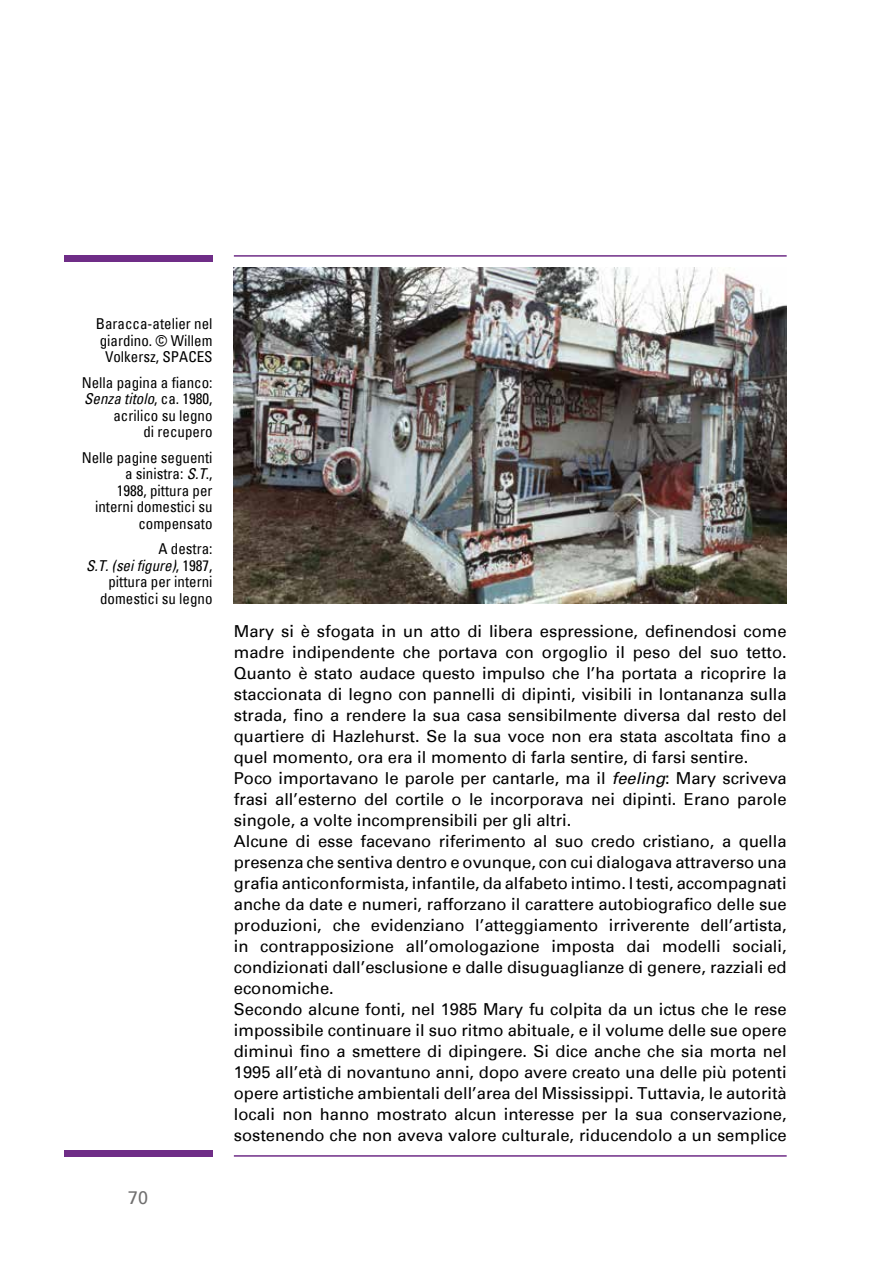
<style>
.page{position:relative;width:893px;height:1263px;background:#fff}
.page>*{position:absolute;margin:0;border:0;box-sizing:border-box;transform-origin:0 0}
.t1{font:18px "Univers";color:#706f6f}
.t2{font:16.5px/21px "Univers";color:#000}
.t3{font:condensed 15px/16.5px "Univers";color:#000;text-align:right}
.s1{font-style:italic}
</style>
<div class="page">
<hr style="left:234px;top:1155px;width:553px;height:2px;background:#6f2d87">
<div style="left:64px;top:1150px;width:149px;height:7px;background:#6f2d87"></div>
<hr style="left:234px;top:255px;width:553px;height:2px;background:#6f2d87">
<div style="left:64px;top:255px;width:149px;height:7px;background:#6f2d87"></div>
<img style="left:234px;top:268px;width:553px;height:335px">
<p class="t3" style="left:96px;top:315px;width:118px">Baracca-atelier nel giardino. © Willem<br>Volkersz, SPACES</p>
<p class="t3" style="left:82px;top:374px;width:132px">Nella pagina a fianco:<br><span class="s1">Senza titolo</span>, ca. 1980, acrilico su legno<br>di recupero</p>
<p class="t3" style="left:82px;top:449px;width:132px">Nelle pagine seguenti a sinistra: <span class="s1">S.T</span>.,<br>1988, pittura per interni domestici su compensato</p>
<p class="t3" style="left:86px;top:540px;width:128px">A destra:<br><span class="s1">S.T. (sei figure)</span>, 1987, pittura per interni domestici su legno</p>
<p class="t1" style="left:128px;top:1187px;width:22px">70</p>
<p class="t2" style="left:234px;top:620px;width:554px">Mary si è sfogata in un atto di libera espressione, definendosi come madre indipendente che portava con orgoglio il peso del suo tetto.<br>Quanto è stato audace questo impulso che l’ha portata a ricoprire la staccionata di legno con pannelli di dipinti, visibili in lontananza sulla strada, fino a rendere la sua casa sensibilmente diversa dal resto del quartiere di Hazlehurst. Se la sua voce non era stata ascoltata fino a quel momento, ora era il momento di farla sentire, di farsi sentire.<br>Poco importavano le parole per cantarle, ma il <span class="s1">feeling</span>: Mary scriveva frasi all’esterno del cortile o le incorporava nei dipinti. Erano parole singole, a volte incomprensibili per gli altri.<br>Alcune di esse facevano riferimento al suo credo cristiano, a quella presenza che sentiva dentro e ovunque, con cui dialogava attraverso una grafia anticonformista, infantile, da alfabeto intimo. I testi, accompagnati anche da date e numeri, rafforzano il carattere autobiografico delle sue produzioni, che evidenziano l’atteggiamento irriverente dell’artista, in contrapposizione all’omologazione imposta dai modelli sociali, condizionati dall’esclusione e dalle disuguaglianze di genere, razziali ed economiche.<br>Secondo alcune fonti, nel 1985 Mary fu colpita da un ictus che le rese impossibile continuare il suo ritmo abituale, e il volume delle sue opere diminuì fino a smettere di dipingere. Si dice anche che sia morta nel 1995 all’età di novantuno anni, dopo avere creato una delle più potenti opere artistiche ambientali dell’area del Mississippi. Tuttavia, le autorità locali non hanno mostrato alcun interesse per la sua conservazione, sostenendo che non aveva valore culturale, riducendolo a un semplice</p>
</div>
